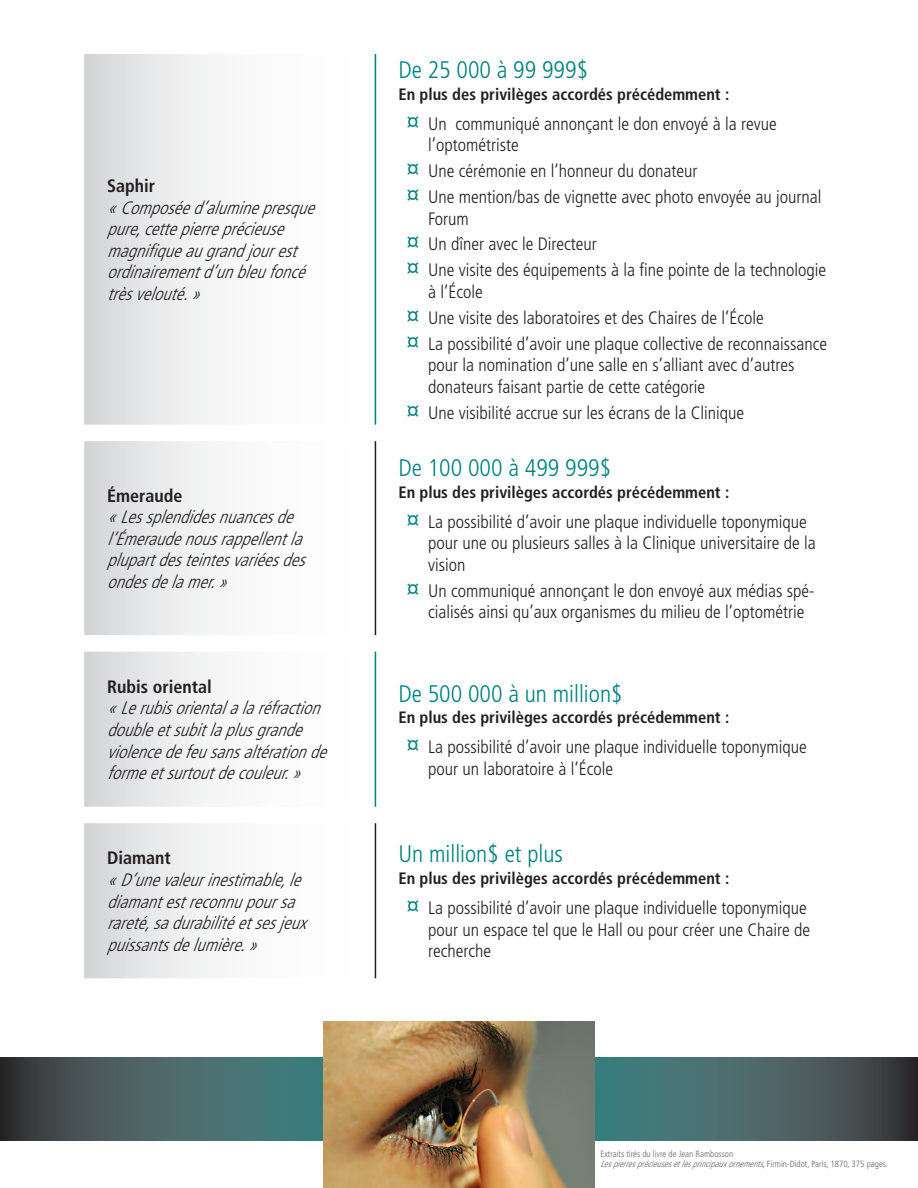
<style>
.page{position:relative;width:918px;height:1188px;background:#fff}
.page>*{position:absolute;margin:0;border:0;box-sizing:border-box;transform-origin:0 0}
.t1{font:300 condensed 24px "Frutiger";color:#008080}
.Bullet_turquoise{font:300 condensed 18px/21.6px "Frutiger";color:#231f20}
.t2{font:italic 300 condensed 18px/21.6px "Frutiger";color:#231f20}
.t3{font:700 condensed 18px "Frutiger";color:#231f20}
.t4{font:700 condensed 16.5px "Frutiger";color:#231f20}
.Bullet_turquoise-2{font:italic 300 condensed 9px "Frutiger";color:#636366}
.Bullet_turquoise-3{font:300 condensed 9px "Frutiger";color:#636366}
.s1{font-family:"Myriad Pro";font-weight:400;font-stretch:normal;font-size:24px;color:#008080}
.s2{font-style:normal}
</style>
<div class="page">
<svg style="left:595px;top:1058px;width:323px;height:83px;background:#446163"></svg>
<svg style="left:0;top:1058px;width:323px;height:83px;background:#446162"></svg>
<img style="left:323px;top:1021px;width:272px;height:167px">
<svg style="left:84px;top:54px;width:130px;height:924px"></svg>
<hr style="left:375px;top:441px;width:1px;height:194px;background:#231f20">
<hr style="left:375px;top:823px;width:1px;height:155px;background:#231f20">
<hr style="left:375px;top:54px;width:1px;height:371px;background:#008080">
<hr style="left:375px;top:652px;width:1px;height:155px;background:#008080">
<p class="t3" style="left:107px;top:175px;width:50px">Saphir</p>
<p class="t2" style="left:107px;top:197px;width:216px">«Composéed’aluminepresque pure,cettepierreprécieuse magnifiqueaugrandjourest ordinairementd’unbleufoncé trèsvelouté.»</p>
<p class="t3" style="left:107px;top:485px;width:77px">Émeraude</p>
<p class="t2" style="left:107px;top:507px;width:206px">«Lessplendidesnuancesde l’Émeraudenousrappellentla plupartdesteintesvariéesdes ondesdelamer.»</p>
<p class="t3" style="left:107px;top:676px;width:106px">Rubis oriental</p>
<p class="t2" style="left:107px;top:698px;width:228px">«Lerubisorientalalaréfraction doubleetsubitlaplusgrande violencedefeusansaltérationde formeetsurtoutdecouleur.»</p>
<p class="t3" style="left:107px;top:847px;width:65px">Diamant</p>
<p class="t2" style="left:107px;top:869px;width:208px">«D’unevaleurinestimable,le diamantestreconnupoursa rareté,sadurabilitéetsesjeux puissantsdelumière.»</p>
<p class="t1" style="left:398px;top:56px;width:191px">De 25 000 à 99 999$</p>
<p class="t4" style="left:398px;top:84px;width:332px">En plus des privilèges accordés précédemment :</p>
<p class="Bullet_turquoise" style="left:428px;top:113px;width:350px;text-indent:-21px"><span class="s1">¤</span> Un communiqué annonçant le don envoyé à la revue l’optométriste</p>
<p class="Bullet_turquoise" style="left:407px;top:160px;width:292px"><span class="s1">¤</span> Une cérémonie en l’honneur du donateur</p>
<p class="Bullet_turquoise" style="left:428px;top:186px;width:395px;text-indent:-21px"><span class="s1">¤</span> Une mention/bas de vignette avec photo envoyée au journal<br>Forum</p>
<p class="Bullet_turquoise" style="left:407px;top:234px;width:191px"><span class="s1">¤</span> Un dîner avec le Directeur</p>
<p class="Bullet_turquoise" style="left:428px;top:260px;width:400px;text-indent:-21px"><span class="s1">¤</span> Une visite des équipements à la fine pointe de la technologie à l’École</p>
<p class="Bullet_turquoise" style="left:407px;top:307px;width:358px"><span class="s1">¤</span> Une visite des laboratoires et des Chaires de l’École</p>
<p class="Bullet_turquoise" style="left:428px;top:333px;width:401px;text-indent:-21px"><span class="s1">¤</span> La possibilité d’avoir une plaque collective de reconnaissance pour la nomination d’une salle en s’alliant avec d’autres donateurs faisant partie de cette catégorie</p>
<p class="Bullet_turquoise" style="left:407px;top:402px;width:339px"><span class="s1">¤</span> Une visibilité accrue sur les écrans de la Clinique</p>
<p class="t1" style="left:398px;top:454px;width:214px">De 100 000 à 499 999$</p>
<p class="t4" style="left:398px;top:482px;width:332px">En plus des privilèges accordés précédemment :</p>
<p class="Bullet_turquoise" style="left:428px;top:511px;width:389px;text-indent:-21px"><span class="s1">¤</span> La possibilité d’avoir une plaque individuelle toponymique pour une ou plusieurs salles à la Clinique universitaire de la vision</p>
<p class="Bullet_turquoise" style="left:428px;top:580px;width:388px;text-indent:-21px"><span class="s1">¤</span> Un communiqué annonçant le don envoyé aux médias spé&shy;cialisés ainsi qu’aux organismes du milieu de l’optométrie</p>
<p class="t1" style="left:398px;top:680px;width:226px">De 500 000 à un million$</p>
<p class="t4" style="left:398px;top:708px;width:332px">En plus des privilèges accordés précédemment :</p>
<p class="Bullet_turquoise" style="left:428px;top:736px;width:380px;text-indent:-21px"><span class="s1">¤</span> La possibilité d’avoir une plaque individuelle toponymique pour un laboratoire à l’École</p>
<p class="t1" style="left:398px;top:840px;width:166px">Un million$ et plus</p>
<p class="t4" style="left:398px;top:868px;width:332px">En plus des privilèges accordés précédemment :</p>
<p class="Bullet_turquoise" style="left:428px;top:897px;width:383px;text-indent:-21px"><span class="s1">¤</span> La possibilité d’avoir une plaque individuelle toponymique pour un espace tel que le Hall ou pour créer une Chaire de recherche</p>
<p class="Bullet_turquoise-3" style="left:600px;top:1149px;width:134px">Extraits tirés du livre de Jean Rambosson</p>
<p class="Bullet_turquoise-2" style="left:600px;top:1159px;width:289px">Lespierresprécieusesetlesprincipauxornements<span class="s2">, F i r m i n - D i d o t , P a r i s , 1 8 7 0 , 3 7 5 p a g e s .</span></p>
</div>
